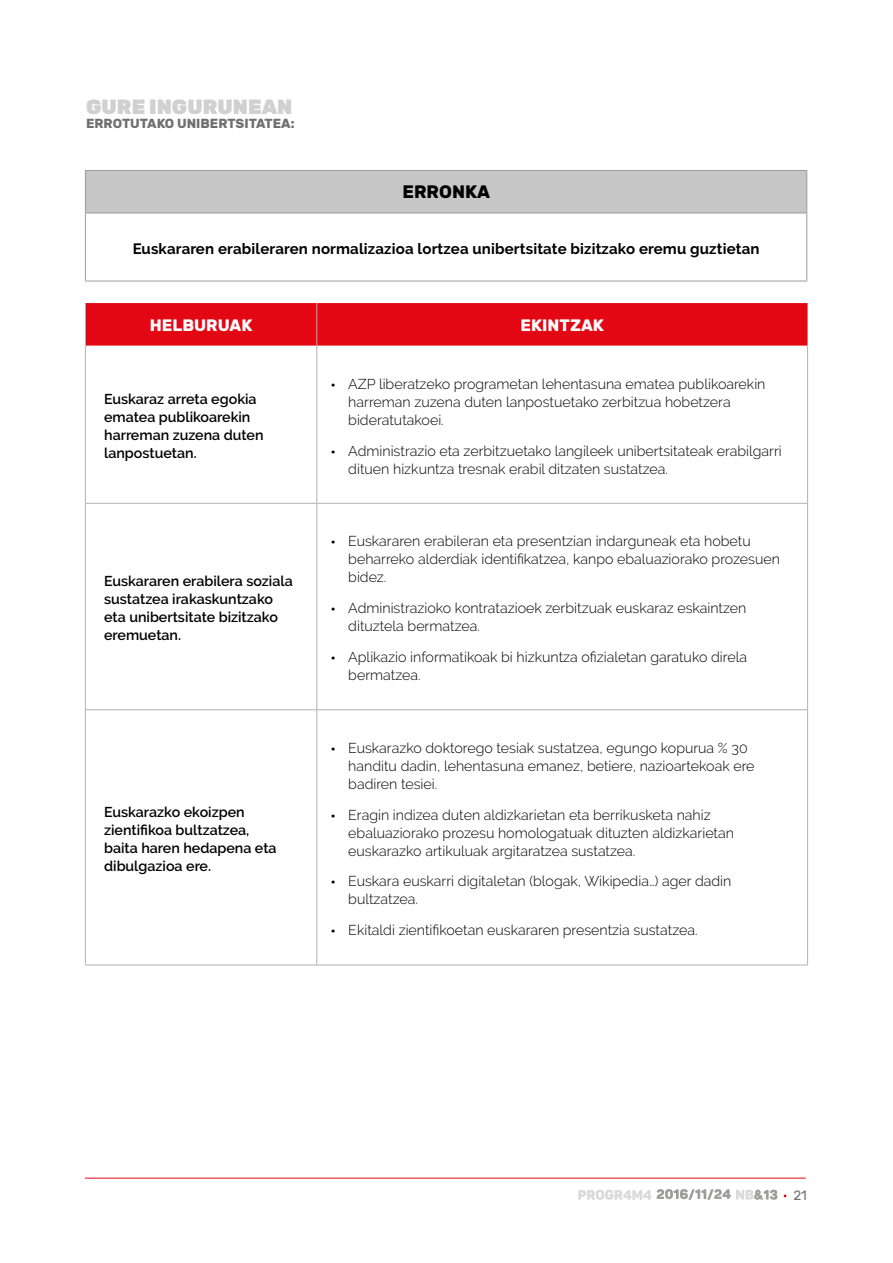
<style>
.page{position:relative;width:893px;height:1263px;background:#fff}
.page>*{position:absolute;margin:0;border:0;box-sizing:border-box;transform-origin:0 0}
.t1{font:900 20.55px "Rubik";color:#d0d0d0}
.t2{font:700 18px "Rubik";color:#000}
.t3{font:700 16.5px "Rubik";color:#fff}
.t4{font:700 15px "Raleway";letter-spacing:.01em;color:#000}
.t5{font:300 14.25px/18px "Raleway";color:#000}
.t6{font:600 14.25px/18px "Raleway";color:#000}
.t7{font:13.5px "Rubik";color:#706f6f}
.t8{font:700 13.05px "Rubik";color:#706f6f}
.s1{font-family:"EHU Sans";font-size:13.5px}
</style>
<div class="page">
<hr style="left:85px;top:1178px;width:721px;height:1px;background:#e30613">
<svg style="left:578px;top:1189px;width:199px;height:11px"></svg>
<div style="left:85px;top:170px;width:722px;height:43px;background:#c6c6c6"></div>
<hr style="left:85px;top:170px;width:722px;height:1px;background:#9d9d9c">
<hr style="left:85px;top:171px;width:1px;height:42px;background:#9d9d9c">
<hr style="left:806px;top:171px;width:1px;height:42px;background:#9d9d9c">
<hr style="left:85px;top:213px;width:722px;height:1px;background:#9d9d9c">
<hr style="left:85px;top:213px;width:1px;height:68px;background:#9d9d9c">
<hr style="left:806px;top:213px;width:1px;height:68px;background:#9d9d9c">
<hr style="left:85px;top:281px;width:722px;height:1px;background:#9d9d9c">
<div style="left:86px;top:303px;width:722px;height:43px;background:#e30613"></div>
<hr style="left:85px;top:303px;width:1px;height:43px;background:#b3b2b2">
<hr style="left:316px;top:303px;width:1px;height:43px;background:#b3b2b2">
<hr style="left:85px;top:346px;width:1px;height:157px;background:#b3b2b2">
<hr style="left:316px;top:346px;width:1px;height:157px;background:#b3b2b2">
<hr style="left:807px;top:346px;width:1px;height:157px;background:#b3b2b2">
<hr style="left:85px;top:503px;width:232px;height:1px;background:#b3b2b2">
<hr style="left:85px;top:504px;width:1px;height:205px;background:#b3b2b2">
<hr style="left:317px;top:503px;width:491px;height:1px;background:#b3b2b2">
<hr style="left:316px;top:504px;width:1px;height:205px;background:#b3b2b2">
<hr style="left:807px;top:504px;width:1px;height:205px;background:#b3b2b2">
<hr style="left:85px;top:709px;width:232px;height:1px;background:#b3b2b2">
<hr style="left:85px;top:710px;width:1px;height:255px;background:#b3b2b2">
<hr style="left:317px;top:709px;width:491px;height:1px;background:#b3b2b2">
<hr style="left:316px;top:710px;width:1px;height:255px;background:#b3b2b2">
<hr style="left:807px;top:710px;width:1px;height:255px;background:#b3b2b2">
<hr style="left:85px;top:965px;width:232px;height:1px;background:#b3b2b2">
<hr style="left:317px;top:965px;width:491px;height:1px;background:#b3b2b2">
<h1 class="t1" style="left:86px;top:95px;width:208px">GURE INGURUNEAN</h1>
<p class="t8" style="left:86px;top:115px;width:210px">ERROTUTAKO UNIBERTSITATEA:</p>
<p class="t2" style="left:402px;top:182px;width:89px">ERRONKA</p>
<p class="t4" style="left:133px;top:240px;width:628px">Euskararen erabileraren normalizazioa lortzea unibertsitate bizitzako eremu guztietan</p>
<p class="t3" style="left:150px;top:315px;width:104px">HELBURUAK</p>
<p class="t3" style="left:520px;top:315px;width:85px">EKINTZAK</p>
<p class="t6" style="left:104px;top:390px;width:161px">Euskaraz arreta egokia ematea publikoarekin harreman zuzena duten lanpostuetan.</p>
<p class="t6" style="left:104px;top:572px;width:190px">Euskararen erabilera soziala sustatzea irakaskuntzako eta unibertsitate bizitzako eremuetan.</p>
<p class="t6" style="left:104px;top:803px;width:174px">Euskarazko ekoizpen zientifikoa bultzatzea, baita haren hedapena eta dibulgazioa ere.</p>
<p class="t5" style="left:348px;top:375px;width:419px;text-indent:-17px"><span class="s1">•</span> AZP liberatzeko programetan lehentasuna ematea publikoarekin harreman zuzena duten lanpostuetako zerbitzua hobetzera bideratutakoei.</p>
<p class="t5" style="left:348px;top:441px;width:435px;text-indent:-17px"><span class="s1">•</span> Administrazio eta zerbitzuetako langileek unibertsitateak erabilgarri dituen hizkuntza tresnak erabil ditzaten sustatzea.</p>
<p class="t5" style="left:348px;top:532px;width:433px;text-indent:-17px"><span class="s1">•</span> Euskararen erabileran eta presentzian indarguneak eta hobetu beharreko alderdiak identifikatzea, kanpo ebaluaziorako prozesuen bidez.</p>
<p class="t5" style="left:348px;top:599px;width:400px;text-indent:-17px"><span class="s1">•</span> Administrazioko kontratazioek zerbitzuak euskaraz eskaintzen dituztela bermatzea.</p>
<p class="t5" style="left:348px;top:648px;width:400px;text-indent:-17px"><span class="s1">•</span> Aplikazio informatikoak bi hizkuntza ofizialetan garatuko direla bermatzea.</p>
<p class="t5" style="left:348px;top:739px;width:408px;text-indent:-17px"><span class="s1">•</span> Euskarazko doktorego tesiak sustatzea, egungo kopurua % 30 handitu dadin, lehentasuna emanez, betiere, nazioartekoak ere badiren tesiei.</p>
<p class="t5" style="left:348px;top:806px;width:387px;text-indent:-17px"><span class="s1">•</span> Eragin indizea duten aldizkarietan eta berrikusketa nahiz ebaluaziorako prozesu homologatuak dituzten aldizkarietan euskarazko artikuluak argitaratzea sustatzea.</p>
<p class="t5" style="left:348px;top:872px;width:385px;text-indent:-17px"><span class="s1">•</span> Euskara euskarri digitaletan (blogak, Wikipedia…) ager dadin bultzatzea.</p>
<p class="t5" style="left:331px;top:921px;width:368px"><span class="s1">•</span> Ekitaldi zientifikoetan euskararen presentzia sustatzea.</p>
<p class="t7" style="left:793px;top:1188px;width:15px">21</p>
</div>
